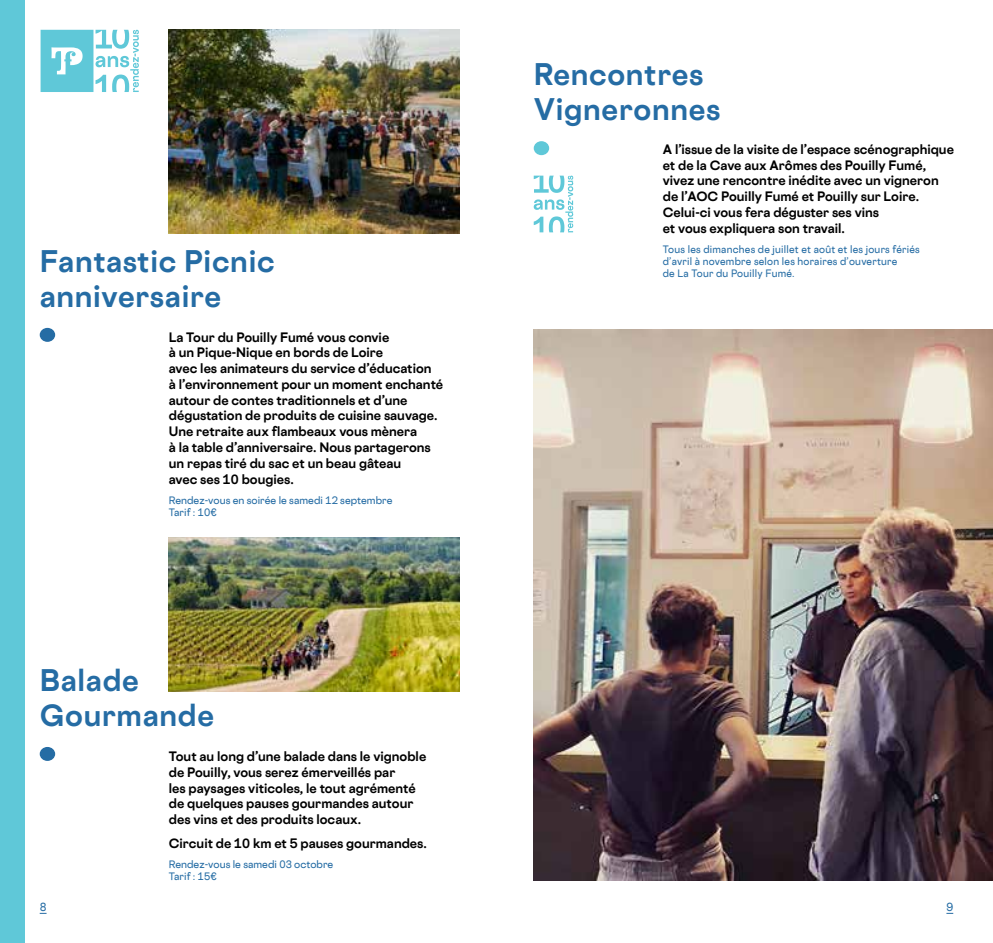
<style>
.page{position:relative;width:993px;height:943px;background:#fff}
.page>*{position:absolute;margin:0;border:0;box-sizing:border-box;transform-origin:0 0}
.t1{font:700 28px/35px "Cosmica";letter-spacing:.025em;color:#256ca4}
.t2{font:700 12.25px/15.8px "Cosmica";color:#000}
.t3{font:500 10.5px "Cosmica";color:#256ca4}
.t4{font:500 9.62px/12.2px "Cosmica";letter-spacing:.015em;color:#256ca4}
</style>
<div class="page">
<div style="left:40px;top:747px;width:15px;height:14px;background:#256ca4;border-radius:50%"></div>
<img style="left:169px;top:537px;width:290px;height:154px">
<div style="left:0;top:0;width:25px;height:943px;background:#5fc8d8"></div>
<div style="left:40px;top:328px;width:15px;height:14px;background:#256ca4;border-radius:50%"></div>
<img style="left:169px;top:30px;width:290px;height:203px">
<img style="left:533px;top:329px;width:459px;height:551px">
<div style="left:533px;top:141px;width:16px;height:14px;background:#5fc8d8;border-radius:50%"></div>
<svg style="left:533px;top:176px;width:40px;height:56px"></svg>
<svg style="left:41px;top:30px;width:98px;height:62px"></svg>
<h1 class="t1" style="left:40px;top:243px;width:236px">Fantastic Picnic anniversaire</h1>
<p class="t2" style="left:169px;top:329px;width:276px">La Tour du Pouilly Fumé vous convie<br>à un Pique-Nique en bords de Loire<br>avec les animateurs du service d’éducation<br>à l’environnement pour un moment enchanté autour de contes traditionnels et d’une dégustation de produits de cuisine sauvage.<br>Une retraite aux flambeaux vous mènera<br>à la table d’anniversaire. Nous partagerons un repas tiré du sac et un beau gâteau<br>avec ses 10 bougies.</p>
<p class="t4" style="left:169px;top:494px;width:225px">Rendez-vous en soirée le samedi 12 septembre<br>Tarif : 10€</p>
<h1 class="t1" style="left:40px;top:662px;width:176px">Balade<br>Gourmande</h1>
<p class="t2" style="left:169px;top:748px;width:259px">Tout au long d’une balade dans le vignoble de Pouilly, vous serez émerveillés par<br>les paysages viticoles, le tout agrémenté de quelques pauses gourmandes autour des vins et des produits locaux.</p>
<p class="t2" style="left:169px;top:835px;width:259px">Circuit de 10 km et 5 pauses gourmandes.</p>
<p class="t4" style="left:169px;top:858px;width:166px">Rendez-vous le samedi 03 octobre<br>Tarif : 15€</p>
<h1 class="t1" style="left:533px;top:57px;width:188px">Rencontres<br>Vigneronnes</h1>
<p class="t2" style="left:662px;top:141px;width:292px">A l’issue de la visite de l’espace scénographique et de la Cave aux Arômes des Pouilly Fumé, vivez une rencontre inédite avec un vigneron de l’AOC Pouilly Fumé et Pouilly sur Loire.<br>Celui-ci vous fera déguster ses vins<br>et vous expliquera son travail.</p>
<p class="t4" style="left:662px;top:243px;width:258px">Tous les dimanches de juillet et août et les jours fériés d’avril à novembre selon les horaires d’ouverture<br>de La Tour du Pouilly Fumé.</p>
<p class="t3" style="left:40px;top:900px;width:8px">8</p>
<p class="t3" style="left:946px;top:900px;width:8px">9</p>
</div>
